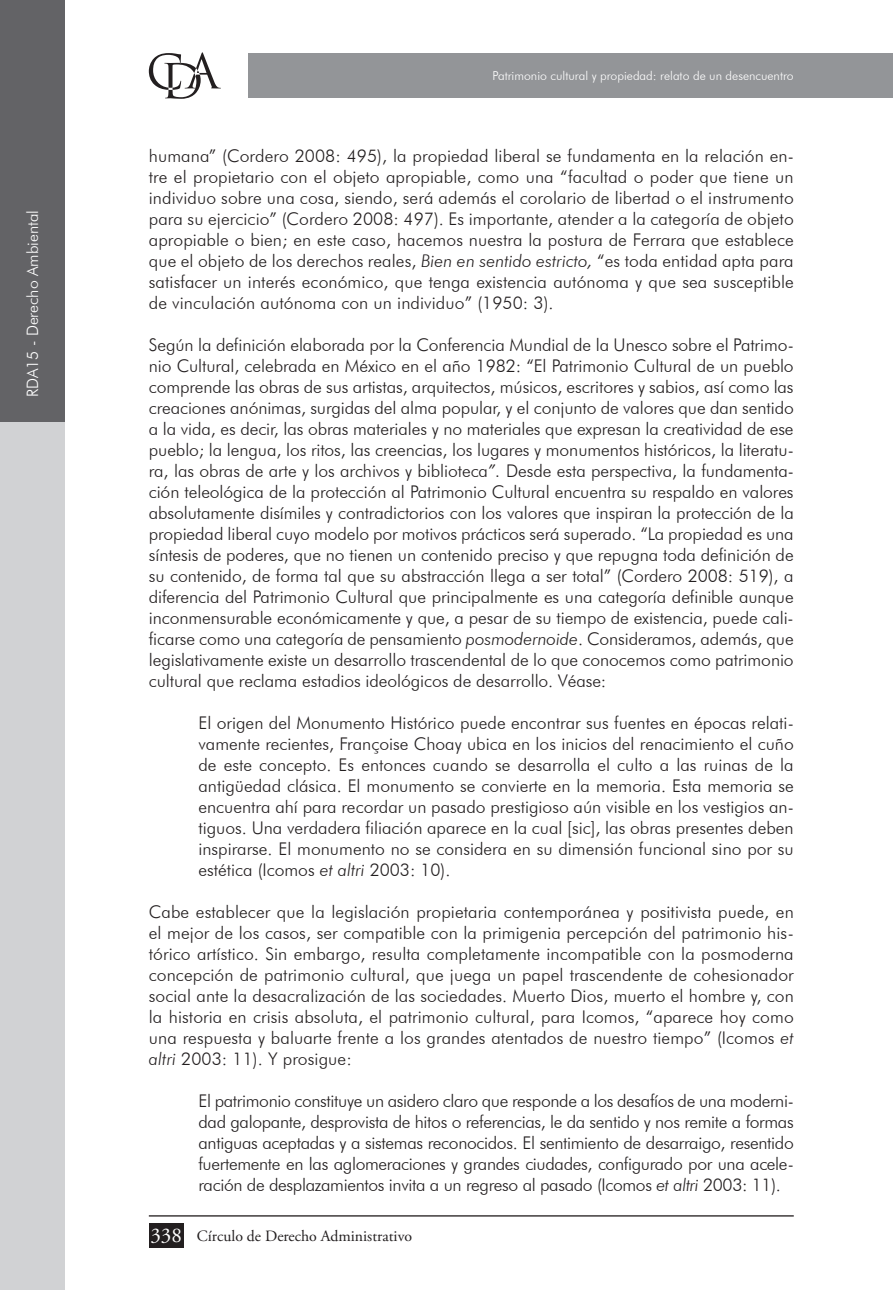
<style>
.page{position:relative;width:893px;height:1290px;background:#fff}
.page>*{position:absolute;margin:0;border:0;box-sizing:border-box;transform-origin:0 0}
.t1{font:300 17.5px/21px "Futura BT";color:#231f20;text-align:justify}
.t2{font:15.75px "Adobe Garamond Pro";color:#231f20}
.t3{font:300 15.75px "Futura BT";color:#fff}
.t4{font:300 12.25px "Futura BT";color:#fff}
.s1{font-style:italic}
.s2{font-size:21px;color:#fff}
</style>
<div class="page">
<div style="left:0;top:0;width:64px;height:422px;background:#636366"></div>
<div style="left:0;top:422px;width:64px;height:868px;background:#d1d2d4"></div>
<div style="left:248px;top:53px;width:645px;height:45px;background:#939598"></div>
<svg style="left:149px;top:52px;width:72px;height:47px"></svg>
<hr style="left:149px;top:1215px;width:645px;height:1px;background:#231f20">
<div style="left:149px;top:1223px;width:35px;height:25px;background:#231f20"></div>
<p class="t3" style="left:23px;top:397px;width:189px;rotate:-90deg">RDA15 - Derecho Ambiental</p>
<p class="t4" style="left:493px;top:68px;width:303px">Patrimonio cultural y propiedad: relato de un desencuentro</p>
<p class="t1" style="left:149px;top:145px;width:646px">humana” (Cordero 2008: 495), la propiedad liberal se fundamenta en la relación en&shy;tre el propietario con el objeto apropiable, como una “facultad o poder que tiene un individuo sobre una cosa, siendo, será además el corolario de libertad o el instrumento para su ejercicio” (Cordero 2008: 497). Es importante, atender a la categoría de objeto apropiable o bien; en este caso, hacemos nuestra la postura de Ferrara que establece que el objeto de los derechos reales, <span class="s1">Bien en sentido estricto,</span> “es toda entidad apta para satisfacer un interés económico, que tenga existencia autónoma y que sea susceptible de vinculación autónoma con un individuo” (1950: 3).</p>
<p class="t1" style="left:149px;top:334px;width:646px">Según la definición elaborada por la Conferencia Mundial de la Unesco sobre el Patrimo&shy;nio Cultural, celebrada en México en el año 1982: “El Patrimonio Cultural de un pueblo comprende las obras de sus artistas, arquitectos, músicos, escritores y sabios, así como las creaciones anónimas, surgidas del alma popular, y el conjunto de valores que dan sentido a la vida, es decir, las obras materiales y no materiales que expresan la creatividad de ese pueblo; la lengua, los ritos, las creencias, los lugares y monumentos históricos, la literatu&shy;ra, las obras de arte y los archivos y biblioteca<span class="s1">”.</span> Desde esta perspectiva, la fundamenta&shy;ción teleológica de la protección al Patrimonio Cultural encuentra su respaldo en valores absolutamente disímiles y contradictorios con los valores que inspiran la protección de la propiedad liberal cuyo modelo por motivos prácticos será superado. “La propiedad es una síntesis de poderes, que no tienen un contenido preciso y que repugna toda definición de su contenido, de forma tal que su abstracción llega a ser total” (Cordero 2008: 519), a diferencia del Patrimonio Cultural que principalmente es una categoría definible aunque inconmensurable económicamente y que, a pesar de su tiempo de existencia, puede cali&shy;ficarse como una categoría de pensamiento <span class="s1">posmodernoide</span>. Consideramos, además, que legislativamente existe un desarrollo trascendental de lo que conocemos como patrimonio cultural que reclama estadios ideológicos de desarrollo. Véase:</p>
<p class="t1" style="left:198px;top:712px;width:597px">El origen del Monumento Histórico puede encontrar sus fuentes en épocas relati&shy;vamente recientes, Françoise Choay ubica en los inicios del renacimiento el cuño de este concepto. Es entonces cuando se desarrolla el culto a las ruinas de la antigüedad clásica. El monumento se convierte en la memoria. Esta memoria se encuentra ahí para recordar un pasado prestigioso aún visible en los vestigios an&shy;tiguos. Una verdadera filiación aparece en la cual [sic], las obras presentes deben inspirarse. El monumento no se considera en su dimensión funcional sino por su estética (Icomos <span class="s1">et altri</span> 2003: 10).</p>
<p class="t1" style="left:149px;top:901px;width:646px">Cabe establecer que la legislación propietaria contemporánea y positivista puede, en el mejor de los casos, ser compatible con la primigenia percepción del patrimonio his&shy;tórico artístico. Sin embargo, resulta completamente incompatible con la posmoderna concepción de patrimonio cultural, que juega un papel trascendente de cohesionador social ante la desacralización de las sociedades. Muerto Dios, muerto el hombre y, con la historia en crisis absoluta, el patrimonio cultural, para Icomos, “aparece hoy como una respuesta y baluarte frente a los grandes atentados de nuestro tiempo” (Icomos <span class="s1">et altri</span> 2003: 11). Y prosigue:</p>
<p class="t1" style="left:198px;top:1090px;width:597px">El patrimonio constituye un asidero claro que responde a los desafíos de una moderni&shy;dad galopante, desprovista de hitos o referencias, le da sentido y nos remite a formas antiguas aceptadas y a sistemas reconocidos. El sentimiento de desarraigo, resentido fuertemente en las aglomeraciones y grandes ciudades, configurado por una acele&shy;ración de desplazamientos invita a un regreso al pasado (Icomos <span class="s1">et altri</span> 2003: 11).</p>
<p class="t2" style="left:150px;top:1227px;width:263px"><span class="s2">338</span> Círculo de Derecho Administrativo</p>
</div>
